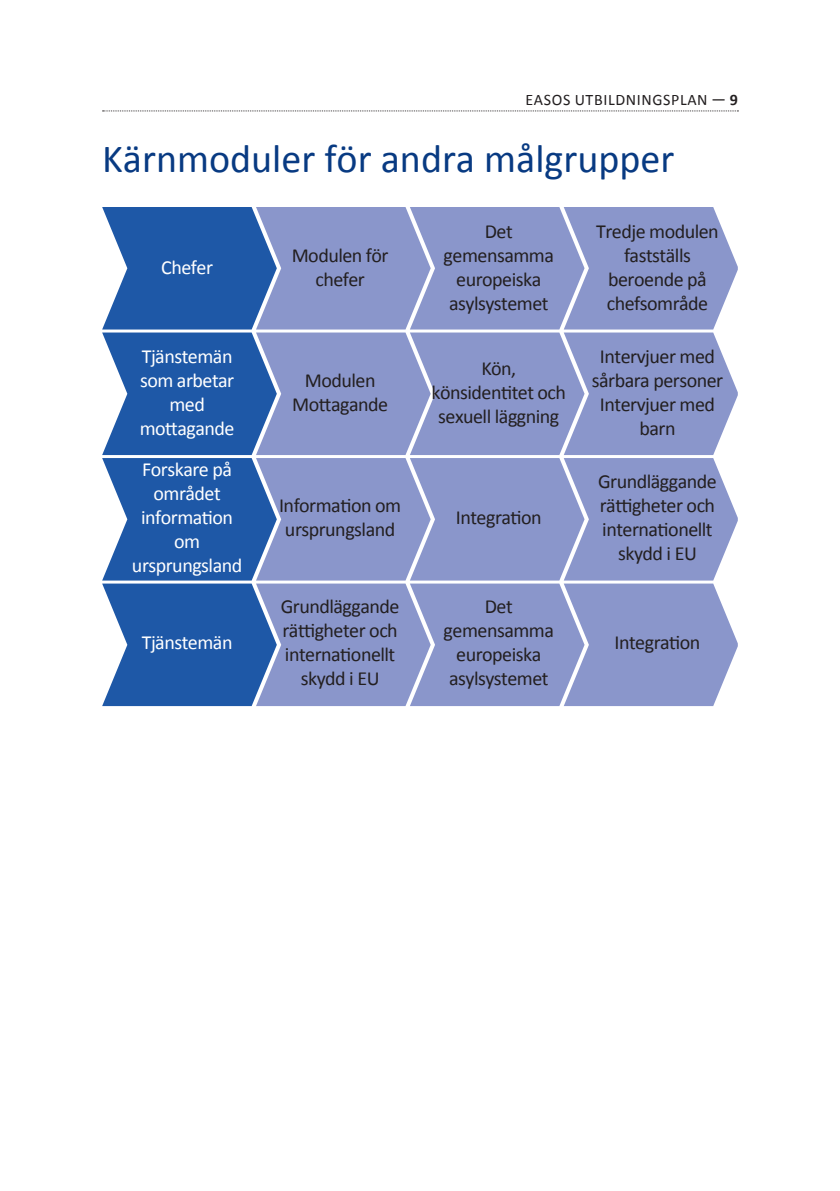
<style>
.page{position:relative;width:840px;height:1191px;background:#fff}
.page>*{position:absolute;margin:0;border:0;box-sizing:border-box;transform-origin:0 0}
.t1{font:40px "Calibri";color:#083a82}
.fig_2_2{font:20px/24px "Calibri";letter-spacing:-.025em;color:#231f20;text-align:center}
.fig_2_1{font:20px/24px "Calibri";letter-spacing:-.025em;color:#fff;text-align:center}
.t2{font:16px "Calibri";letter-spacing:.04em;color:#231f20}
.s1{font-weight:700}
</style>
<div class="page">
<svg style="left:102px;top:111px;width:636px;height:1px"></svg>
<svg style="left:102px;top:207px;width:635px;height:499px;background:#798fc6"></svg>
<p class="t2" style="left:525px;top:89px;width:19px">Easos</p>
<p class="t2" style="left:574px;top:89px;width:164px">utbildningsplan — <span class="s1">9</span></p>
<p class="t1" style="left:102px;top:133px;width:573px">Kärnmoduler för andra målgrupper</p>
<p class="fig_2_1" style="left:161px;top:256px;width:53px">Chefer</p>
<p class="fig_2_2" style="left:291px;top:244px;width:98px">Modulen för chefer</p>
<p class="fig_2_2" style="left:443px;top:220px;width:112px">Det gemensamma europeiska asylsystemet</p>
<p class="fig_2_2" style="left:596px;top:220px;width:124px">Tredje modulen fastställs beroende på chefsområde</p>
<p class="fig_2_1" style="left:140px;top:344px;width:96px">Tjänstemän som arbetar med mottagande</p>
<p class="fig_2_1" style="left:132px;top:457px;width:112px">Forskare på området information om ursprungsland</p>
<p class="fig_2_1" style="left:142px;top:630px;width:92px">Tjänstemän</p>
<p class="fig_2_2" style="left:292px;top:368px;width:97px">Modulen<br>Mottagande</p>
<p class="fig_2_2" style="left:431px;top:356px;width:136px">Kön, könsidentitet och sexuell läggning</p>
<p class="fig_2_2" style="left:279px;top:493px;width:123px;text-align:left">I nformation om ursprungsland</p>
<p class="fig_2_2" style="left:455px;top:505px;width:87px">I ntegration</p>
<p class="fig_2_2" style="left:280px;top:594px;width:120px">Grundläggande rättigheter och internationellt skydd i EU</p>
<p class="fig_2_2" style="left:443px;top:594px;width:112px">Det gemensamma europeiska asylsystemet</p>
<p class="fig_2_2" style="left:591px;top:344px;width:133px">Intervjuer med sårbara personer<br>Intervjuer med barn</p>
<p class="fig_2_2" style="left:597px;top:469px;width:120px">Grundläggande rättigheter och internationellt skydd i EU</p>
<p class="fig_2_2" style="left:614px;top:630px;width:87px">I ntegration</p>
</div>
